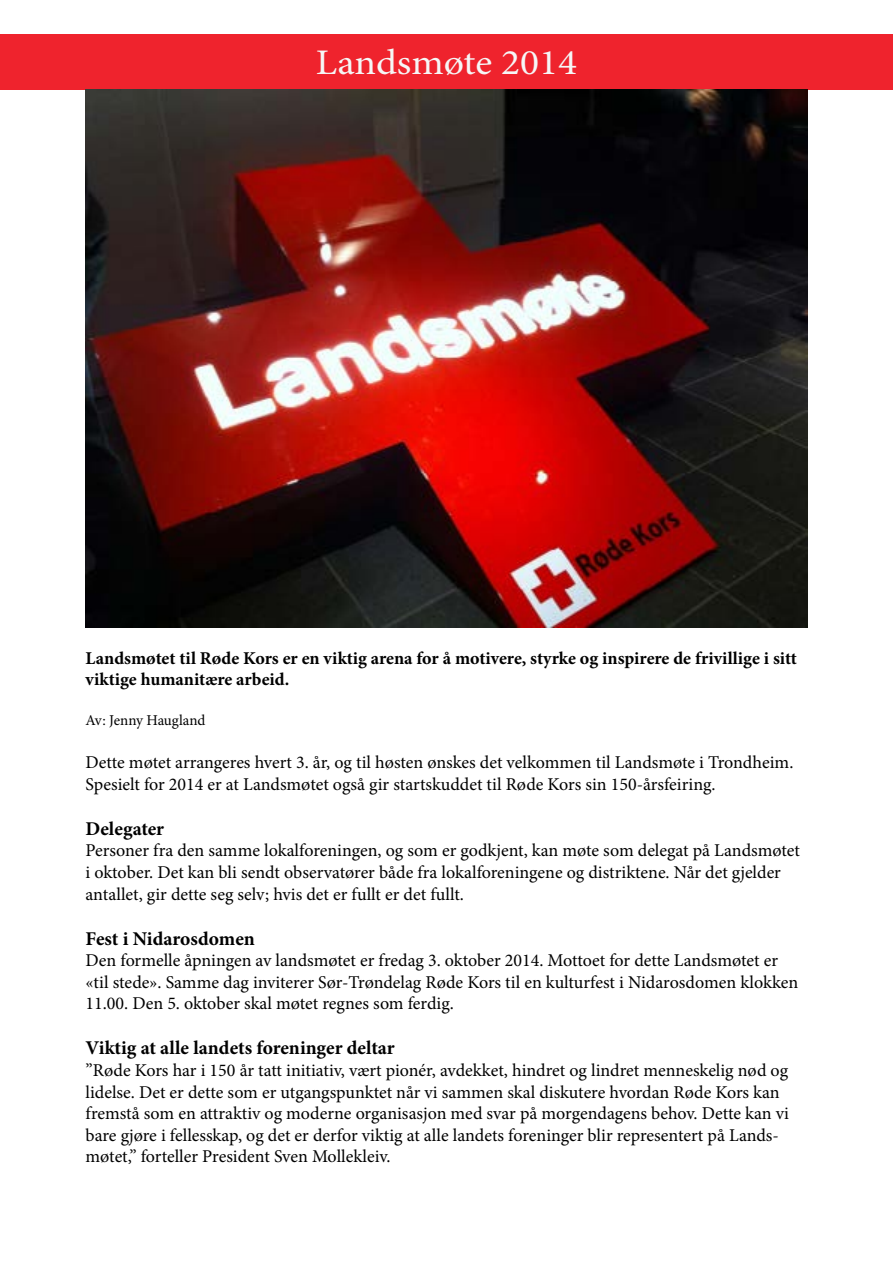
<style>
.page{position:relative;width:893px;height:1263px;background:#fff}
.page>*{position:absolute;margin:0;border:0;box-sizing:border-box;transform-origin:0 0}
.t1{font:36px "Minion Pro";letter-spacing:-.005em;color:#f6f6f6;scale:1.1 1}
.t2{font:700 19.5px "Minion Pro";color:#000}
.t3{font:18px/21.6px "Minion Pro";color:#000}
.t4{font:700 18px/21.6px "Minion Pro";color:#000}
.t5{font:15px "Minion Pro";letter-spacing:-.005em;color:#000}
</style>
<div class="page">
<div style="left:0;top:34px;width:893px;height:55px;background:#ef232d"></div>
<img style="left:86px;top:89px;width:721px;height:539px">
<h1 class="t1" style="left:316px;top:38px;width:239px">Landsmøte 2014</h1>
<p class="t4" style="left:86px;top:647px;width:713px">Landsmøtet til Røde Kors er en viktig arena for å motivere, styrke og inspirere de frivillige i sitt viktige humanitære arbeid.</p>
<p class="t5" style="left:86px;top:710px;width:121px">Av: Jenny Haugland</p>
<p class="t3" style="left:86px;top:752px;width:709px">Dette møtet arrangeres hvert 3. år, og til høsten ønskes det velkommen til Landsmøte i Trondheim.<br>Spesielt for 2014 er at Landsmøtet også gir startskuddet til Røde Kors sin 150-årsfeiring.</p>
<p class="t2" style="left:86px;top:815px;width:80px">Delegater</p>
<p class="t3" style="left:86px;top:840px;width:716px">Personer fra den samme lokalforeningen, og som er godkjent, kan møte som delegat på Landsmøtet i oktober. Det kan bli sendt observatører både fra lokalforeningene og distriktene. Når det gjelder antallet, gir dette seg selv; hvis det er fullt er det fullt.</p>
<p class="t2" style="left:86px;top:924px;width:171px">Fest i Nidarosdomen</p>
<p class="t3" style="left:86px;top:950px;width:714px">Den formelle åpningen av landsmøtet er fredag 3. oktober 2014. Mottoet for dette Landsmøtet er «til stede». Samme dag inviterer Sør-Trøndelag Røde Kors til en kulturfest i Nidarosdomen klokken<br>11.00. Den 5. oktober skal møtet regnes som ferdig.</p>
<p class="t2" style="left:86px;top:1034px;width:311px">Viktig at alle landets foreninger deltar</p>
<p class="t3" style="left:86px;top:1059px;width:705px">”Røde Kors har i 150 år tatt initiativ, vært pionér, avdekket, hindret og lindret menneskelig nød og lidelse. Det er dette som er utgangspunktet når vi sammen skal diskutere hvordan Røde Kors kan fremstå som en attraktiv og moderne organisasjon med svar på morgendagens behov. Dette kan vi bare gjøre i fellesskap, og det er derfor viktig at alle landets foreninger blir representert på Lands&shy;møtet,” forteller President Sven Mollekleiv.</p>
</div>
